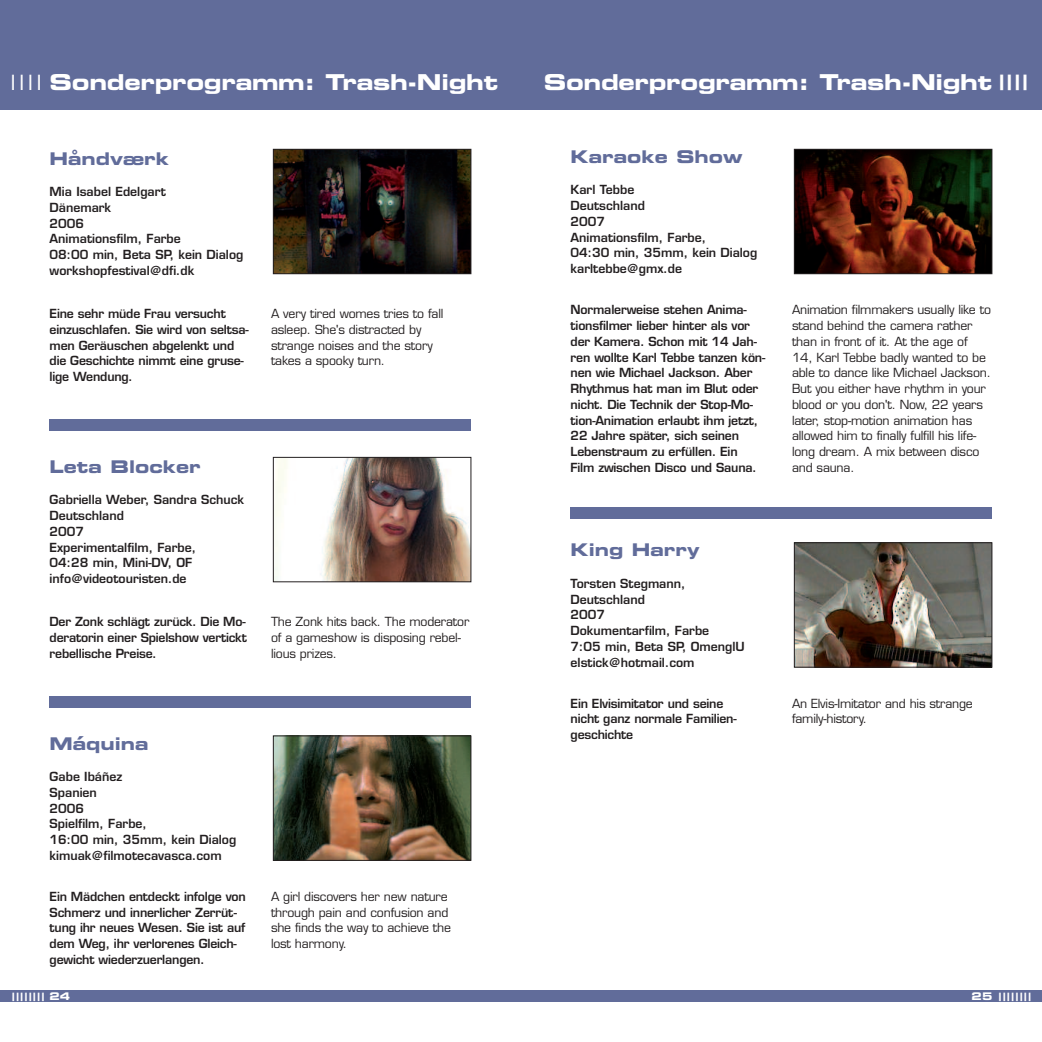
<style>
.page{position:relative;width:1042px;height:1042px;background:#fff}
.page>*{position:absolute;margin:0;border:0;box-sizing:border-box;transform-origin:0 0}
.t1{font:21.88px "Eurostile Bold Extended Two";letter-spacing:-.015em;color:#fff}
.t2{font:17.5px "Eurostile Bold Extended Two";color:#616c9a}
.t3{font:600 12.25px/15.8px "Eurostile";letter-spacing:-.015em;color:#231f20}
.t4{font:12.25px/15.8px "Eurostile";letter-spacing:-.015em;color:#231f20}
.t5{font:11.38px "Eurostile Bold Extended Two";color:#fff}
.s1{font-family:"Helvetica";font-size:21px}
.s2{font-size:10.5px}
.s3{font-size:21px}
</style>
<div class="page">
<div style="left:0;top:991px;width:1042px;height:11px;background:#616c9a"></div>
<div style="left:521px;top:0;width:521px;height:109px;background:#616c9a"></div>
<img style="left:275px;top:459px;width:194px;height:121px">
<div style="left:273px;top:457px;width:198px;height:125px;border:1px solid #231f20"></div>
<img style="left:275px;top:737px;width:194px;height:122px">
<div style="left:273px;top:735px;width:198px;height:126px;border:1px solid #231f20"></div>
<div style="left:49px;top:696px;width:422px;height:11px;background:#616c9a"></div>
<div style="left:0;top:0;width:521px;height:109px;background:#616c9a"></div>
<img style="left:275px;top:151px;width:194px;height:121px">
<div style="left:273px;top:149px;width:198px;height:125px;border:1px solid #231f20"></div>
<img style="left:796px;top:151px;width:194px;height:121px">
<div style="left:794px;top:149px;width:198px;height:125px;border:1px solid #231f20"></div>
<div style="left:50px;top:419px;width:421px;height:11px;background:#616c9a"></div>
<img style="left:796px;top:544px;width:194px;height:121px">
<div style="left:794px;top:542px;width:198px;height:125px;border:1px solid #231f20"></div>
<div style="left:570px;top:507px;width:422px;height:11px;background:#616c9a"></div>
<h1 class="t1" style="left:11px;top:74px;width:489px"><span class="s1">| | | |</span> Sonderprogramm: Trash-Night</h1>
<h2 class="t2" style="left:50px;top:152px;width:121px">Håndværk</h2>
<p class="t3" style="left:50px;top:185px;width:195px">Mia Isabel Edelgart<br>Dänemark<br>2006<br>Animationsfilm, Farbe<br>08:00 min, Beta SP, kein Dialog workshopfestival@dfi.dk</p>
<p class="t3" style="left:50px;top:307px;width:201px">Eine sehr müde Frau versucht einzuschlafen. Sie wird von seltsa&shy;men Geräuschen abgelenkt und die Geschichte nimmt eine gruse&shy;lige Wendung.</p>
<p class="t4" style="left:271px;top:307px;width:174px">A very tired womes tries to fall asleep. She's distracted by strange noises and the story takes a spooky turn.</p>
<h2 class="t2" style="left:50px;top:460px;width:153px">Leta Blocker</h2>
<p class="t3" style="left:50px;top:493px;width:196px">Gabriella Weber, Sandra Schuck<br>Deutschland<br>2007<br>Experimentalfilm, Farbe,<br>04:28 min, Mini-DV, OF info@videotouristen.de</p>
<p class="t3" style="left:50px;top:615px;width:199px;text-align:justify">Der Zonk schlägt zurück. Die Mo&shy;deratorin einer Spielshow vertickt rebellische Preise.</p>
<p class="t4" style="left:271px;top:615px;width:200px">The Zonk hits back. The moderator of a gameshow is disposing rebel&shy;lious prizes.</p>
<h2 class="t2" style="left:50px;top:737px;width:100px">Máquina</h2>
<p class="t3" style="left:50px;top:770px;width:188px">Gabe Ibáñez<br>Spanien<br>2006<br>Spielfilm, Farbe,<br>16:00 min, 35mm, kein Dialog kimuak@filmotecavasca.com</p>
<p class="t3" style="left:50px;top:890px;width:198px">Ein Mädchen entdeckt infolge von<br>Schmerz und innerlicher Zerrüt&shy;tung ihr neues Wesen. Sie ist auf dem Weg, ihr verlorenes Gleich&shy;gewicht wiederzuerlangen.</p>
<p class="t4" style="left:271px;top:890px;width:182px">A girl discovers her new nature through pain and confusion and she finds the way to achieve the lost harmony.</p>
<p class="t5" style="left:12px;top:992px;width:60px">|||||||| <span class="s2">24</span></p>
<h1 class="t1" style="left:544px;top:74px;width:485px">Sonderprogramm: Trash-Night <span class="s3">| | | |</span></h1>
<h2 class="t2" style="left:570px;top:150px;width:173px">Karaoke Show</h2>
<p class="t3" style="left:570px;top:183px;width:188px">Karl Tebbe<br>Deutschland<br>2007<br>Animationsfilm, Farbe,<br>04:30 min, 35mm, kein Dialog karltebbe@gmx.de</p>
<p class="t3" style="left:570px;top:303px;width:196px">Normalerweise stehen Anima&shy;tionsfilmer lieber hinter als vor der Kamera. Schon mit 14 Jah&shy;ren wollte Karl Tebbe tanzen kön&shy;nen wie Michael Jackson. Aber<br>Rhythmus hat man im Blut oder nicht. Die Technik der Stop-Mo&shy;tion-Animation erlaubt ihm jetzt,<br>22 Jahre später, sich seinen<br>Lebenstraum zu erfüllen. Ein<br>Film zwischen Disco und Sauna.</p>
<p class="t4" style="left:792px;top:303px;width:200px">Animation filmmakers usually like to stand behind the camera rather than in front of it. At the age of<br>14, Karl Tebbe badly wanted to be able to dance like Michael Jackson.<br>But you either have rhythm in your blood or you don't. Now, 22 years later, stop-motion animation has allowed him to finally fulfill his life&shy;long dream. A mix between disco and sauna.</p>
<h2 class="t2" style="left:570px;top:544px;width:131px">King Harry</h2>
<p class="t3" style="left:570px;top:577px;width:176px">Torsten Stegmann,<br>Deutschland<br>2007<br>Dokumentarfilm, Farbe<br>7:05 min, Beta SP, OmenglU elstick@hotmail.com</p>
<p class="t3" style="left:570px;top:696px;width:168px">Ein Elvisimitator und seine nicht ganz normale Familien&shy;geschichte</p>
<p class="t4" style="left:792px;top:696px;width:182px">An Elvis-Imitator and his strange family-history.</p>
<p class="t5" style="left:971px;top:992px;width:61px"><span class="s2">25</span> ||||||||</p>
</div>
